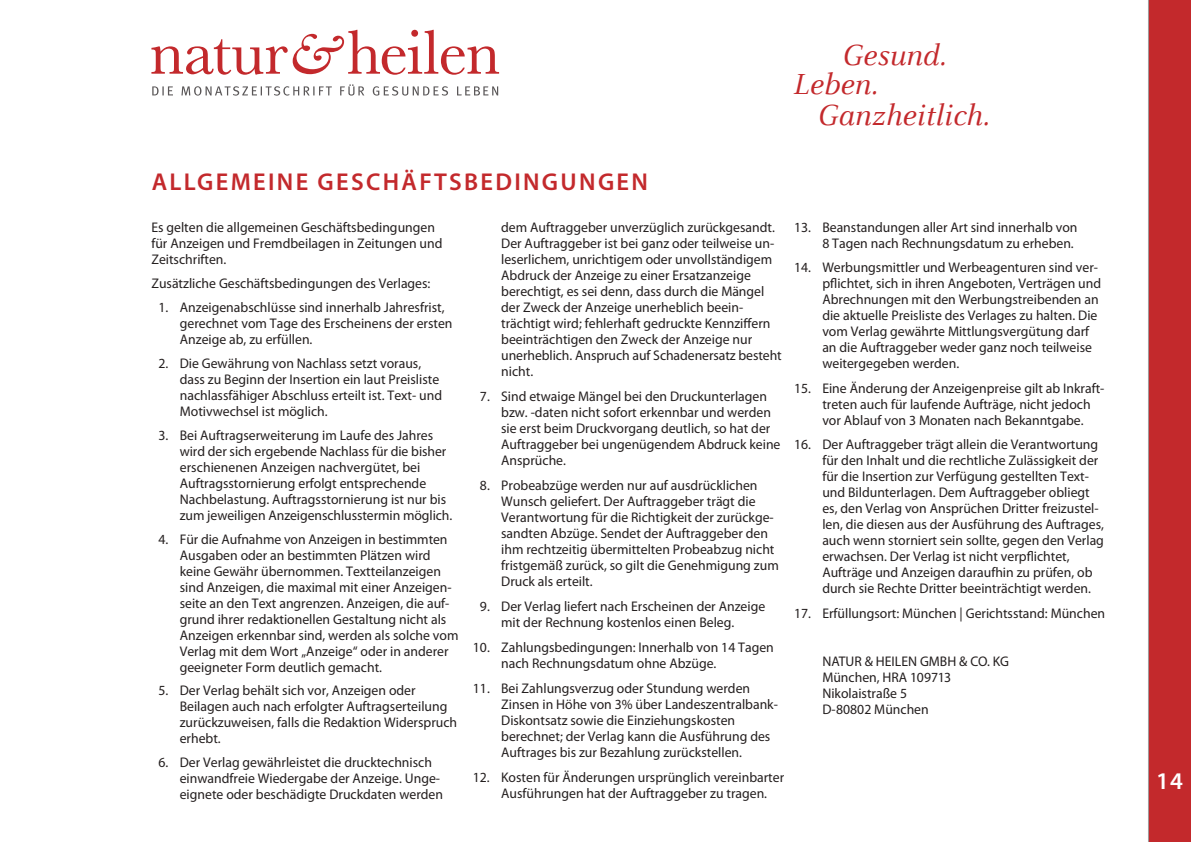
<style>
.page{position:relative;width:1191px;height:842px;background:#fff}
.page>*{position:absolute;margin:0;border:0;box-sizing:border-box;transform-origin:0 0}
.t1{font:italic 32px/29px "Celeste Offc";letter-spacing:.005em;color:#c3292c}
.t2{font:600 24.4px "Myriad Pro";letter-spacing:.095em;color:#c3292c}
.t3{font:600 24px "Myriad Pro";color:#fff}
.t4{font:14px/16px "Myriad Pro";color:#241f1f}
</style>
<div class="page">
<div style="left:1148px;top:0;width:43px;height:842px;background:#c3292c"></div>
<hr style="left:1148px;top:0;width:1px;height:842px;background:#a09fa0">
<svg style="left:151px;top:30px;width:348px;height:45px"></svg>
<svg style="left:152px;top:84px;width:346px;height:12px"></svg>
<h1 class="t1" style="left:793px;top:41px;width:154px;text-indent:49px">Gesund.<br>Leben.</h1>
<h1 class="t1" style="left:818px;top:101px;width:173px">Ganzheitlich.</h1>
<h2 class="t2" style="left:152px;top:168px;width:498px">ALLGEMEINE GESCHÄFTSBEDINGUNGEN</h2>
<p class="t4" style="left:151px;top:219px;width:292px">Es gelten die allgemeinen Geschäftsbedingungen für Anzeigen und Fremdbeilagen in Zeitungen und<br>Zeitschriften.</p>
<p class="t4" style="left:151px;top:276px;width:280px">Zusätzliche Geschäftsbedingungen des Verlages:</p>
<p class="t4" style="left:180px;top:300px;width:274px;text-indent:-21px">1. Anzeigenabschlüsse sind innerhalb Jahresfrist, gerechnet vom Tage des Erscheinens der ersten<br>Anzeige ab, zu erfüllen.</p>
<p class="t4" style="left:180px;top:356px;width:264px;text-indent:-21px">2. Die Gewährung von Nachlass setzt voraus, dass zu Beginn der Insertion ein laut Preisliste nachlassfähiger Abschluss erteilt ist. Text- und Motivwechsel ist möglich.</p>
<p class="t4" style="left:180px;top:428px;width:274px;text-indent:-21px">3. Bei Auftragserweiterung im Laufe des Jahres wird der sich ergebende Nachlass für die bisher erschienenen Anzeigen nachvergütet, bei Auftragsstornierung erfolgt entsprechende Nachbelastung. Auftragsstornierung ist nur bis zum jeweiligen Anzeigenschlusstermin möglich.</p>
<p class="t4" style="left:180px;top:531px;width:280px;text-indent:-21px">4. Für die Aufnahme von Anzeigen in bestimmten Ausgaben oder an bestimmten Plätzen wird keine Gewähr übernommen. Textteilanzeigen sind Anzeigen, die maximal mit einer Anzeigen&shy;seite an den Text angrenzen. Anzeigen, die auf&shy;grund ihrer redaktionellen Gestaltung nicht als Anzeigen erkennbar sind, werden als solche vom Verlag mit dem Wort „Anzeige“ oder in anderer geeigneter Form deutlich gemacht.</p>
<p class="t4" style="left:180px;top:683px;width:279px;text-indent:-21px">5. Der Verlag behält sich vor, Anzeigen oder Beilagen auch nach erfolgter Auftragserteilung zurückzuweisen, falls die Redaktion Widerspruch erhebt.</p>
<p class="t4" style="left:180px;top:754px;width:265px;text-indent:-21px">6. Der Verlag gewährleistet die drucktechnisch einwandfreie Wiedergabe der Anzeige. Unge&shy;eignete oder beschädigte Druckdaten werden</p>
<p class="t4" style="left:501px;top:219px;width:282px">dem Auftraggeber unverzüglich zurückgesandt.<br>Der Auftraggeber ist bei ganz oder teilweise un&shy;leserlichem, unrichtigem oder unvollständigem Abdruck der Anzeige zu einer Ersatzanzeige berechtigt, es sei denn, dass durch die Mängel der Zweck der Anzeige unerheblich beein&shy;trächtigt wird; fehlerhaft gedruckte Kennziffern beeinträchtigen den Zweck der Anzeige nur unerheblich. Anspruch auf Schadenersatz besteht nicht.</p>
<p class="t4" style="left:501px;top:388px;width:281px;text-indent:-21px">7. Sind etwaige Mängel bei den Druckunterlagen bzw. -daten nicht sofort erkennbar und werden sie erst beim Druckvorgang deutlich, so hat der Auftraggeber bei ungenügendem Abdruck keine Ansprüche.</p>
<p class="t4" style="left:501px;top:477px;width:279px;text-indent:-21px">8. Probeabzüge werden nur auf ausdrücklichen Wunsch geliefert. Der Auftraggeber trägt die Verantwortung für die Richtigkeit der zurückge&shy;sandten Abzüge. Sendet der Auftraggeber den ihm rechtzeitig übermittelten Probeabzug nicht fristgemäß zurück, so gilt die Genehmigung zum Druck als erteilt.</p>
<p class="t4" style="left:501px;top:598px;width:265px;text-indent:-21px">9. Der Verlag liefert nach Erscheinen der Anzeige mit der Rechnung kostenlos einen Beleg.</p>
<p class="t4" style="left:501px;top:639px;width:274px;text-indent:-28px">10. Zahlungsbedingungen: Innerhalb von 14 Tagen nach Rechnungsdatum ohne Abzüge.</p>
<p class="t4" style="left:501px;top:681px;width:278px;text-indent:-28px">11. Bei Zahlungsverzug oder Stundung werden Zinsen in Höhe von 3% über Landeszentralbank-Diskontsatz sowie die Einziehungskosten berechnet; der Verlag kann die Ausführung des Auftrages bis zur Bezahlung zurückstellen.</p>
<p class="t4" style="left:501px;top:770px;width:284px;text-indent:-28px">12. Kosten für Änderungen ursprünglich vereinbarter<br>Ausführungen hat der Auftraggeber zu tragen.</p>
<p class="t4" style="left:794px;top:219px;width:285px;text-align:right">13. Beanstandungen aller Art sind innerhalb von<br>8 Tagen nach Rechnungsdatum zu erheben.</p>
<p class="t4" style="left:822px;top:260px;width:280px;text-indent:-28px">14. Werbungsmittler und Werbeagenturen sind ver&shy;pflichtet, sich in ihren Angeboten, Verträgen und Abrechnungen mit den Werbungstreibenden an die aktuelle Preisliste des Verlages zu halten. Die vom Verlag gewährte Mittlungsvergütung darf an die Auftraggeber weder ganz noch teilweise weitergegeben werden.</p>
<p class="t4" style="left:822px;top:380px;width:284px;text-indent:-28px">15. Eine Änderung der Anzeigenpreise gilt ab Inkraft&shy;treten auch für laufende Aufträge, nicht jedoch vor Ablauf von 3 Monaten nach Bekanntgabe.</p>
<p class="t4" style="left:822px;top:437px;width:283px;text-indent:-28px">16. Der Auftraggeber trägt allein die Verantwortung für den Inhalt und die rechtliche Zulässigkeit der für die Insertion zur Verfügung gestellten Text&shy;und Bildunterlagen. Dem Auftraggeber obliegt es, den Verlag von Ansprüchen Dritter freizustel&shy;len, die diesen aus der Ausführung des Auftrages, auch wenn storniert sein sollte, gegen den Verlag erwachsen. Der Verlag ist nicht verpflichtet, Aufträge und Anzeigen daraufhin zu prüfen, ob durch sie Rechte Dritter beeinträchtigt werden.</p>
<p class="t4" style="left:794px;top:605px;width:312px">17. Erfüllungsort: München | Gerichtsstand: München</p>
<p class="t4" style="left:822px;top:653px;width:188px">NATUR &amp; HEILEN GMBH &amp; CO. KG<br>München, HRA 109713<br>Nikolaistraße 5<br>D-80802 München</p>
<h3 class="t3" style="left:1156px;top:768px;width:28px">14</h3>
</div>
